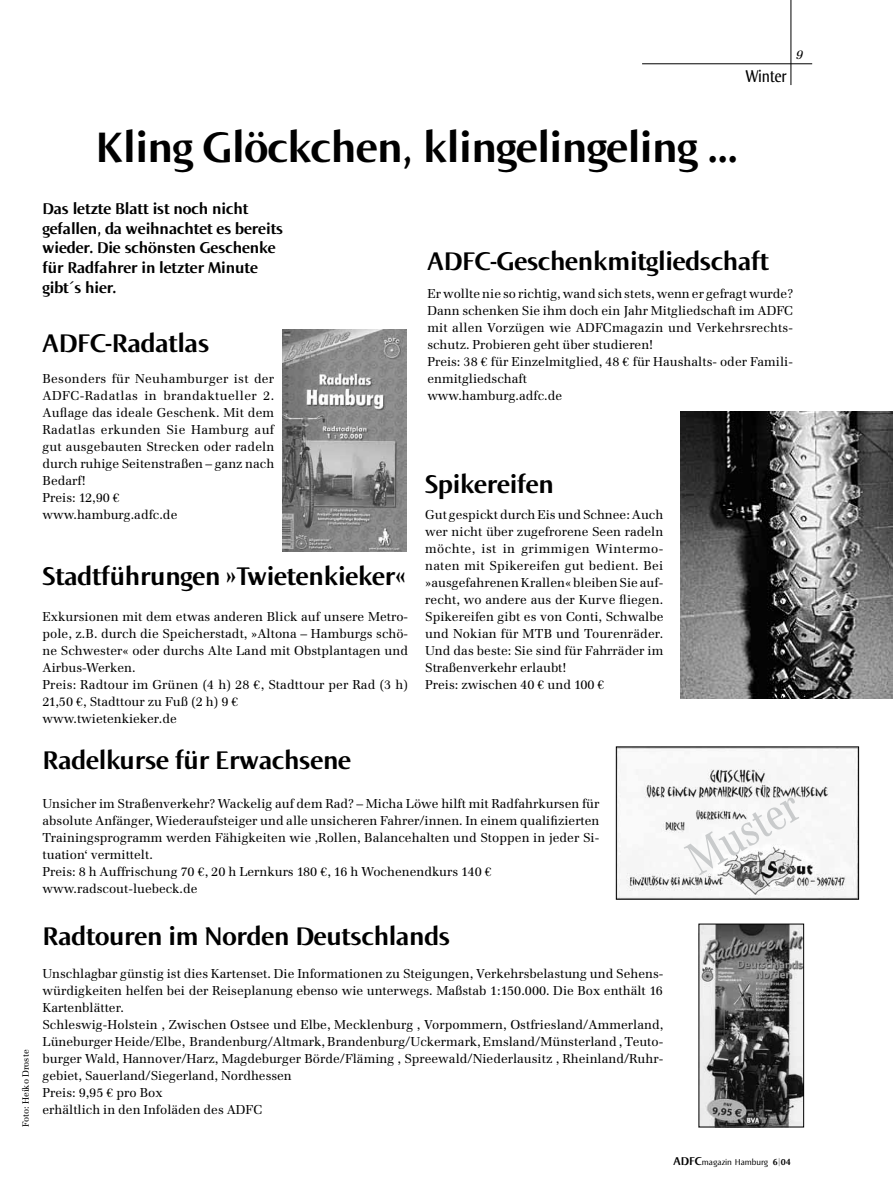
<style>
.page{position:relative;width:893px;height:1191px;background:#fff}
.page>*{position:absolute;margin:0;border:0;box-sizing:border-box;transform-origin:0 0}
.t1{font:condensed 45.75px "Emona";color:#c9cbcc}
.t2{font:700 45px "Norma";letter-spacing:-.005em;color:#000}
.t3{font:700 27px "Norma";letter-spacing:-.005em;color:#000}
.t4{font:condensed 18px "Norma";color:#000}
.t5{font:700 16.5px/19.8px "Norma";color:#000}
.t6{font:12.75px/17px "Emona";color:#000}
.t7{font:italic 12.75px "Emona";color:#000}
.t8{font:9px "Norma";color:#000}
.t9{font:9px "Emona";color:#000}
.s1{font-weight:700;font-size:12px}
.s2{font-weight:700}
</style>
<div class="page">
<img style="left:680px;top:411px;width:213px;height:287px">
<img style="left:283px;top:330px;width:123px;height:221px">
<img style="left:618px;top:748px;width:239px;height:149px">
<div style="left:616px;top:746px;width:243px;height:153px;border:1px solid #000"></div>
<img style="left:701px;top:926px;width:101px;height:199px">
<div style="left:699px;top:924px;width:105px;height:203px;border:1px solid #000"></div>
<hr style="left:791px;top:0;width:1px;height:85px;background:#000">
<hr style="left:642px;top:64px;width:170px;height:1px;background:#000">
<h3 class="t4" style="left:745px;top:66px;width:43px">Winter</h3>
<p class="t7" style="left:795px;top:47px;width:9px">9</p>
<p class="t9" style="left:20px;top:1127px;width:79px;rotate:-90deg">Foto: Heiko Droste</p>
<h2 class="t2" style="left:95px;top:123px;width:644px">Kling Glöckchen, klingelingeling ...</h2>
<p class="t5" style="left:43px;top:198px;width:242px">Das letzte Blatt ist noch nicht gefallen, da weihnachtet es bereits wieder. Die schönsten Geschenke für Radfahrer in letzter Minute gibt´s hier.</p>
<h3 class="t3" style="left:427px;top:246px;width:343px">ADFC-Geschenkmitgliedschaft</h3>
<p class="t6" style="left:427px;top:285px;width:367px">Er wollte nie so richtig, wand sich stets, wenn er gefragt wurde?<br>Dann schenken Sie ihm doch ein Jahr Mitgliedschaft im ADFC mit allen Vorzügen wie ADFCmagazin und Verkehrsrechts&shy;schutz. Probieren geht über studieren!<br>Preis: 38 € für Einzelmitglied, 48 € für Haushalts- oder Famili&shy;enmitgliedschaft<br>www.hamburg.adfc.de</p>
<h3 class="t3" style="left:43px;top:328px;width:168px">ADFC-Radatlas</h3>
<p class="t6" style="left:43px;top:370px;width:233px">Besonders für Neuhamburger ist der<br>ADFC-Radatlas in brandaktueller 2.<br>Auflage das ideale Geschenk. Mit dem<br>Radatlas erkunden Sie Hamburg auf gut ausgebauten Strecken oder radeln durch ruhige Seitenstraßen – ganz nach<br>Bedarf!<br>Preis: 12,90 €<br>www.hamburg.adfc.de</p>
<h3 class="t3" style="left:425px;top:469px;width:130px">Spikereifen</h3>
<p class="t6" style="left:425px;top:506px;width:240px">Gut gespickt durch Eis und Schnee: Auch wer nicht über zugefrorene Seen radeln möchte, ist in grimmigen Wintermo&shy;naten mit Spikereifen gut bedient. Bei »ausgefahrenen Krallen« bleiben Sie auf&shy;recht, wo andere aus der Kurve fliegen.<br>Spikereifen gibt es von Conti, Schwalbe und Nokian für MTB und Tourenräder.<br>Und das beste: Sie sind für Fahrräder im Straßenverkehr erlaubt!<br>Preis: zwischen 40 € und 100 €</p>
<h3 class="t3" style="left:43px;top:562px;width:364px">Stadtführungen »Twietenkieker«</h3>
<p class="t6" style="left:43px;top:608px;width:367px">Exkursionen mit dem etwas anderen Blick auf unsere Metro&shy;pole, z.B. durch die Speicherstadt, »Altona – Hamburgs schö&shy;ne Schwester« oder durchs Alte Land mit Obstplantagen und Airbus-Werken.<br>Preis: Radtour im Grünen (4 h) 28 €, Stadttour per Rad (3 h)<br>21,50 €, Stadttour zu Fuß (2 h) 9 €<br>www.twietenkieker.de</p>
<h3 class="t3" style="left:43px;top:745px;width:310px">Radelkurse für Erwachsene</h3>
<p class="t6" style="left:43px;top:795px;width:559px">Unsicher im Straßenverkehr? Wackelig auf dem Rad? – Micha Löwe hilft mit Radfahrkursen für absolute Anfänger, Wiederaufsteiger und alle unsicheren Fahrer/innen. In einem qualifizierten Trainingsprogramm werden Fähigkeiten wie ‚Rollen, Balancehalten und Stoppen in jeder Si&shy;tuation‘ vermittelt.<br>Preis: 8 h Auffrischung 70 €, 20 h Lernkurs 180 €, 16 h Wochenendkurs 140 € www.radscout-luebeck.de</p>
<h3 class="t3" style="left:43px;top:921px;width:409px">Radtouren im Norden Deutschlands</h3>
<p class="t6" style="left:43px;top:965px;width:622px">Unschlagbar günstig ist dies Kartenset. Die Informationen zu Steigungen, Verkehrsbelastung und Sehens&shy;würdigkeiten helfen bei der Reiseplanung ebenso wie unterwegs. Maßstab 1:150.000. Die Box enthält 16<br>Kartenblätter.<br>Schleswig-Holstein , Zwischen Ostsee und Elbe, Mecklenburg , Vorpommern, Ostfriesland/Ammerland, Lüneburger Heide/Elbe, Brandenburg/Altmark, Brandenburg/Uckermark, Emsland/Münsterland , Teuto&shy;burger Wald, Hannover/Harz, Magdeburger Börde/Fläming , Spreewald/Niederlausitz , Rheinland/Ruhr&shy;gebiet, Sauerland/Siegerland, Nordhessen<br>Preis: 9,95 € pro Box<br>erhältlich in den Infoläden des ADFC</p>
<h1 class="t1" style="left:677px;top:838px;width:122px;rotate:-30deg">Muster</h1>
<p class="t8" style="left:674px;top:1157px;width:119px"><span class="s1">ADFC</span>magazin Hamburg <span class="s2">6|04</span></p>
</div>
